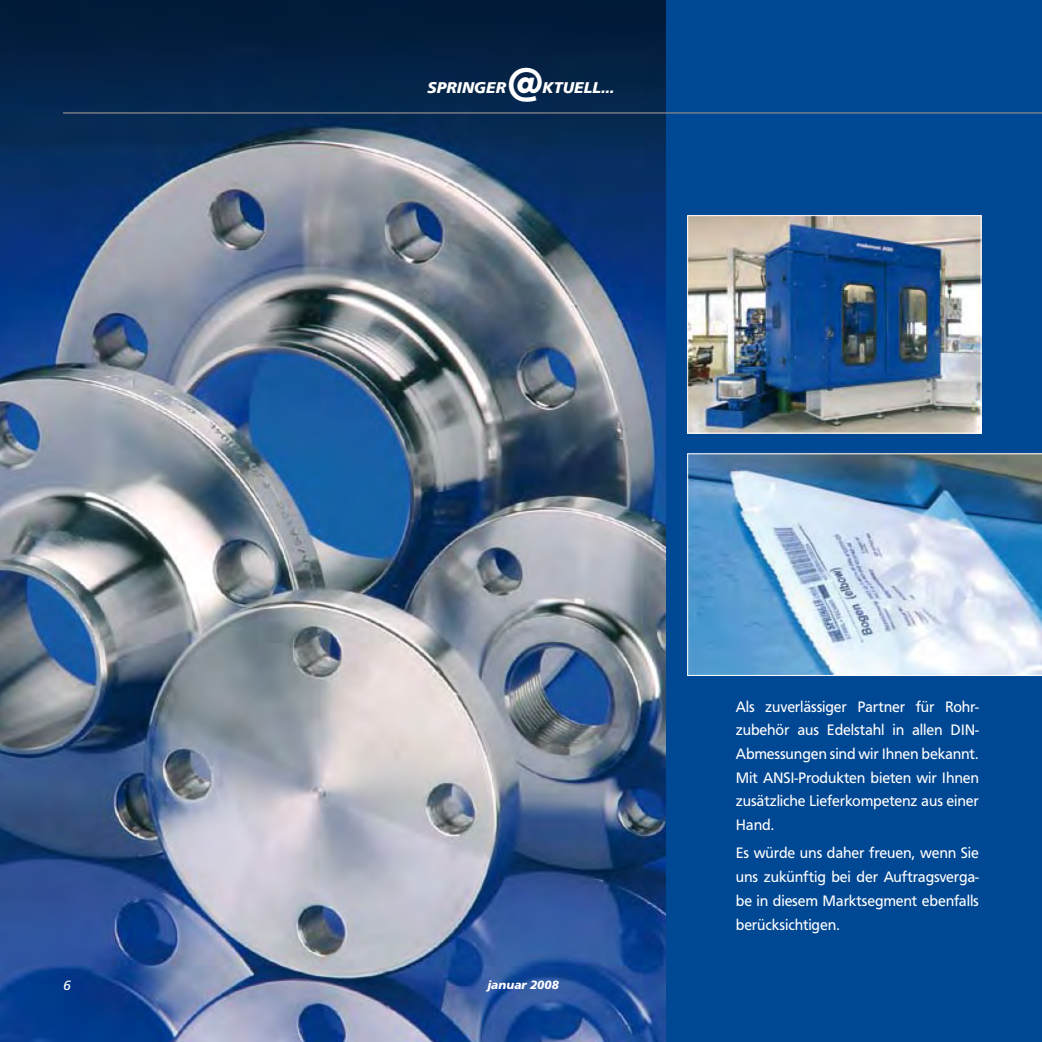
<style>
.page{position:relative;width:1042px;height:1042px;background:#fff}
.page>*{position:absolute;margin:0;border:0;box-sizing:border-box;transform-origin:0 0}
.t1{font:italic 700 48.65px "Frutus T";color:#fff}
.t2{font:italic 700 16.28px "Frutus T";color:#fff}
.t3{font:15.75px/23.6px "Frutus T";letter-spacing:-.01em;color:#fff;text-align:justify;scale:.95 1}
.t4{font:italic 14px "Frutus T";color:#fff}
.t5{font:italic 700 12.42px "Frutus T";color:#fff}
</style>
<div class="page">
<img style="left:0;top:0;width:666px;height:1042px">
<div style="left:666px;top:0;width:376px;height:1042px;background:#004894"></div>
<hr style="left:63px;top:112px;width:979px;height:2px;background:#87888a">
<img style="left:689px;top:217px;width:290px;height:214px">
<div style="left:687px;top:215px;width:294px;height:218px;border:1px solid #fff"></div>
<img style="left:687px;top:453px;width:355px;height:223px">
<h1 class="t1" style="left:506px;top:55px;width:38px">@</h1>
<p class="t2" style="left:427px;top:78px;width:80px">SPRINGER</p>
<p class="t2" style="left:543px;top:78px;width:73px">KTUELL...</p>
<p class="t4" style="left:63px;top:977px;width:9px">6</p>
<p class="t5" style="left:488px;top:977px;width:73px">januar 2008</p>
<p class="t3" style="left:736px;top:694px;width:257px">Als zuverlässiger Partner für Rohr&shy;zubehör aus Edelstahl in allen DIN-Abmessungen sind wir Ihnen bekannt.<br>Mit ANSI-Produkten bieten wir Ihnen zusätzliche Lieferkompetenz aus einer Hand.</p>
<p class="t3" style="left:736px;top:841px;width:257px">Es würde uns daher freuen, wenn Sie uns zukünftig bei der Auftragsverga&shy;be in diesem Marktsegment ebenfalls berücksichtigen.</p>
</div>
